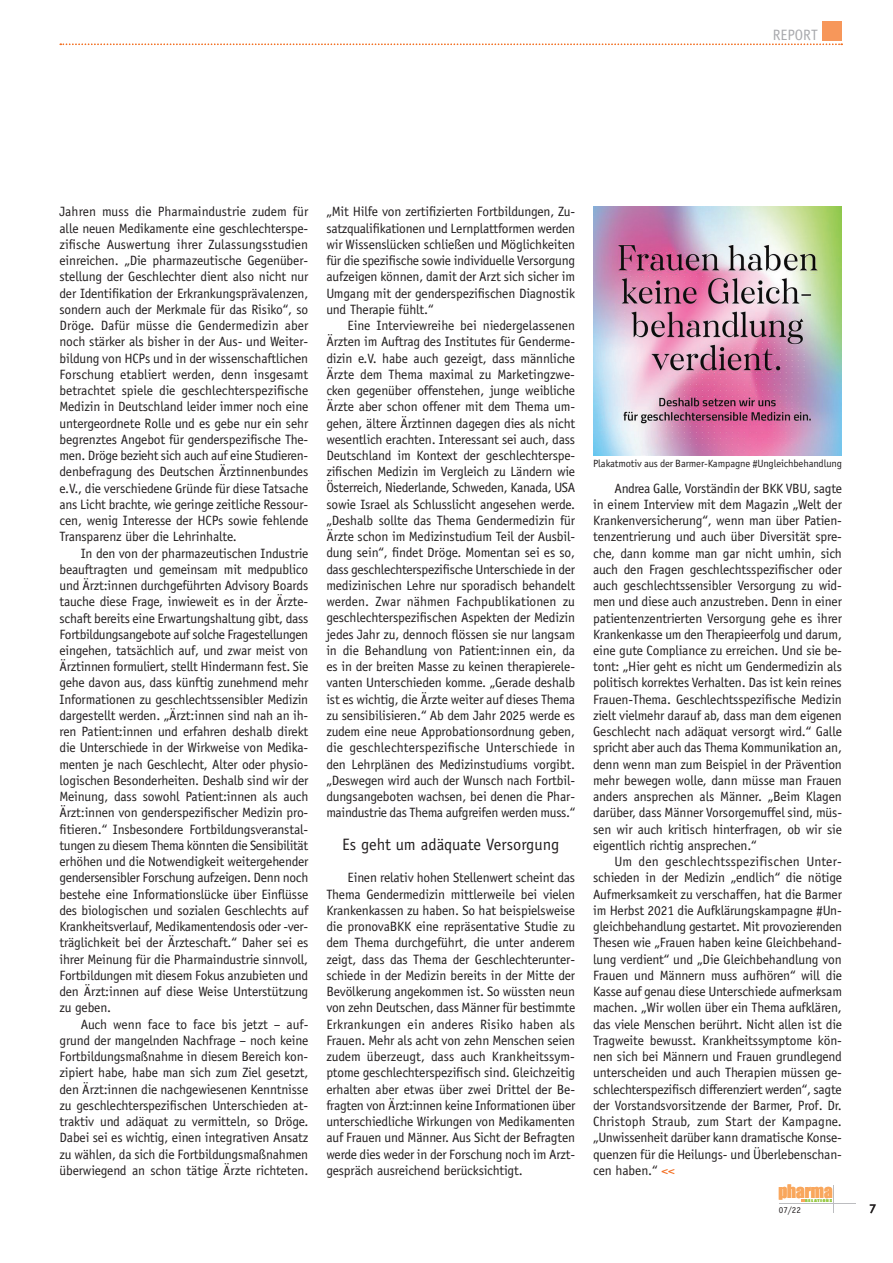
<style>
.page{position:relative;width:893px;height:1263px;background:#fff}
.page>*{position:absolute;margin:0;border:0;box-sizing:border-box;transform-origin:0 0}
.t1{font:17.1px "Impact";color:#f9a75d}
.t2{font:16.5px "Officina Sans";color:#231f20}
.t3{font:15px "Officina Sans";color:#a8a9ad}
.t4{font:13.5px/16.2px "Officina Sans";letter-spacing:-.01em;color:#231f20;text-align:justify}
.t5{font:500 12px "Futura BT";color:#231f20}
.t6{font:10.5px "Officina Sans";letter-spacing:-.01em;color:#231f20}
.t7{font:9px "Officina Sans";color:#231f20}
.t8{font:3.6px "Impact";letter-spacing:.195em;color:#98ca45;scale:1.33 1}
.s1{color:#f36e21}
</style>
<div class="page">
<svg style="left:833px;top:1185px;width:1px;height:28px"></svg>
<hr style="left:779px;top:1203px;width:76px;height:1px;background:#bcbdc0">
<div style="left:823px;top:21px;width:19px;height:19px;background:#f7975a"></div>
<svg style="left:60px;top:44px;width:782px;height:1px"></svg>
<img style="left:593px;top:206px;width:249px;height:249px">
<p class="t3" style="left:773px;top:27px;width:47px">REPORT</p>
<p class="t4" style="left:60px;top:204px;width:250px">Jahren muss die Pharmaindustrie zudem für alle neuen Medikamente eine geschlechterspe&shy;zifische Auswertung ihrer Zulassungsstudien einreichen. „Die pharmazeutische Gegenüber&shy;stellung der Geschlechter dient also nicht nur der Identifikation der Erkrankungsprävalenzen, sondern auch der Merkmale für das Risiko“, so Dröge. Dafür müsse die Gendermedizin aber noch stärker als bisher in der Aus- und Weiter&shy;bildung von HCPs und in der wissenschaftlichen Forschung etabliert werden, denn insgesamt betrachtet spiele die geschlechterspezifische Medizin in Deutschland leider immer noch eine untergeordnete Rolle und es gebe nur ein sehr begrenztes Angebot für genderspezifische The&shy;men. Dröge bezieht sich auch auf eine Studieren&shy;denbefragung des Deutschen Ärztinnenbundes e.V., die verschiedene Gründe für diese Tatsache ans Licht brachte, wie geringe zeitliche Ressour&shy;cen, wenig Interesse der HCPs sowie fehlende Transparenz über die Lehrinhalte.</p>
<p class="t4" style="left:60px;top:545px;width:250px;text-indent:21px">In den von der pharmazeutischen Industrie beauftragten und gemeinsam mit medpublico und Ärzt:innen durchgeführten Advisory Boards tauche diese Frage, inwieweit es in der Ärzte&shy;schaft bereits eine Erwartungshaltung gibt, dass Fortbildungsangebote auf solche Fragestellungen eingehen, tatsächlich auf, und zwar meist von Ärztinnen formuliert, stellt Hindermann fest. Sie gehe davon aus, dass künftig zunehmend mehr Informationen zu geschlechtssensibler Medizin dargestellt werden. „Ärzt:innen sind nah an ih&shy;ren Patient:innen und erfahren deshalb direkt die Unterschiede in der Wirkweise von Medika&shy;menten je nach Geschlecht, Alter oder physio&shy;logischen Besonderheiten. Deshalb sind wir der Meinung, dass sowohl Patient:innen als auch Ärzt:innen von genderspezifischer Medizin pro&shy;fitieren.“ Insbesondere Fortbildungsveranstal&shy;tungen zu diesem Thema könnten die Sensibilität erhöhen und die Notwendigkeit weitergehender gendersensibler Forschung aufzeigen. Denn noch bestehe eine Informationslücke über Einflüsse des biologischen und sozialen Geschlechts auf Krankheitsverlauf, Medikamentendosis oder -ver&shy;träglichkeit bei der Ärzteschaft.“ Daher sei es ihrer Meinung für die Pharmaindustrie sinnvoll, Fortbildungen mit diesem Fokus anzubieten und den Ärzt:innen auf diese Weise Unterstützung zu geben.</p>
<p class="t4" style="left:60px;top:1016px;width:250px;text-indent:21px">Auch wenn face to face bis jetzt – auf&shy;grund der mangelnden Nachfrage – noch keine Fortbildungsmaßnahme in diesem Bereich kon&shy;zipiert habe, habe man sich zum Ziel gesetzt, den Ärzt:innen die nachgewiesenen Kenntnisse zu geschlechterspezifischen Unterschieden at&shy;traktiv und adäquat zu vermitteln, so Dröge.<br>Dabei sei es wichtig, einen integrativen Ansatz zu wählen, da sich die Fortbildungsmaßnahmen überwiegend an schon tätige Ärzte richteten.</p>
<p class="t4" style="left:326px;top:204px;width:250px">„Mit Hilfe von zertifizierten Fortbildungen, Zu&shy;satzqualifikationen und Lernplattformen werden wir Wissenslücken schließen und Möglichkeiten für die spezifische sowie individuelle Versorgung aufzeigen können, damit der Arzt sich sicher im Umgang mit der genderspezifischen Diagnostik und Therapie fühlt.“</p>
<p class="t4" style="left:326px;top:317px;width:250px;text-indent:21px">Eine Interviewreihe bei niedergelassenen Ärzten im Auftrag des Institutes für Genderme&shy;dizin e.V. habe auch gezeigt, dass männliche Ärzte dem Thema maximal zu Marketingzwe&shy;cken gegenüber offenstehen, junge weibliche Ärzte aber schon offener mit dem Thema um&shy;gehen, ältere Ärztinnen dagegen dies als nicht wesentlich erachten. Interessant sei auch, dass Deutschland im Kontext der geschlechterspe&shy;zifischen Medizin im Vergleich zu Ländern wie Österreich, Niederlande, Schweden, Kanada, USA sowie Israel als Schlusslicht angesehen werde. „Deshalb sollte das Thema Gendermedizin für Ärzte schon im Medizinstudium Teil der Ausbil&shy;dung sein“, findet Dröge. Momentan sei es so, dass geschlechterspezifische Unterschiede in der medizinischen Lehre nur sporadisch behandelt werden. Zwar nähmen Fachpublikationen zu geschlechterspezifischen Aspekten der Medizin jedes Jahr zu, dennoch flössen sie nur langsam in die Behandlung von Patient:innen ein, da es in der breiten Masse zu keinen therapierele&shy;vanten Unterschieden komme. „Gerade deshalb ist es wichtig, die Ärzte weiter auf dieses Thema zu sensibilisieren.“ Ab dem Jahr 2025 werde es zudem eine neue Approbationsordnung geben, die geschlechterspezifische Unterschiede in den Lehrplänen des Medizinstudiums vorgibt. „Deswegen wird auch der Wunsch nach Fortbil&shy;dungsangeboten wachsen, bei denen die Phar&shy;maindustrie das Thema aufgreifen werden muss.“</p>
<p class="t2" style="left:342px;top:835px;width:219px">Es geht um adäquate Versorgung</p>
<p class="t4" style="left:326px;top:870px;width:250px;text-indent:21px">Einen relativ hohen Stellenwert scheint das Thema Gendermedizin mittlerweile bei vielen Krankenkassen zu haben. So hat beispielsweise die pronovaBKK eine repräsentative Studie zu dem Thema durchgeführt, die unter anderem zeigt, dass das Thema der Geschlechterunter&shy;schiede in der Medizin bereits in der Mitte der Bevölkerung angekommen ist. So wüssten neun von zehn Deutschen, dass Männer für bestimmte Erkrankungen ein anderes Risiko haben als Frauen. Mehr als acht von zehn Menschen seien zudem überzeugt, dass auch Krankheitssym&shy;ptome geschlechterspezifisch sind. Gleichzeitig erhalten aber etwas über zwei Drittel der Be&shy;fragten von Ärzt:innen keine Informationen über unterschiedliche Wirkungen von Medikamenten auf Frauen und Männer. Aus Sicht der Befragten werde dies weder in der Forschung noch im Arzt&shy;gespräch ausreichend berücksichtigt.</p>
<p class="t6" style="left:593px;top:457px;width:250px">Plakatmotiv aus der Barmer-Kampagne #Ungleichbehandlung</p>
<p class="t4" style="left:593px;top:480px;width:250px;text-indent:21px">Andrea Galle, Vorständin der BKK VBU, sagte in einem Interview mit dem Magazin „Welt der Krankenversicherung“, wenn man über Patien&shy;tenzentrierung und auch über Diversität spre&shy;che, dann komme man gar nicht umhin, sich auch den Fragen geschlechtsspezifischer oder auch geschlechtssensibler Versorgung zu wid&shy;men und diese auch anzustreben. Denn in einer patientenzentrierten Versorgung gehe es ihrer Krankenkasse um den Therapieerfolg und darum, eine gute Compliance zu erreichen. Und sie be&shy;tont: „Hier geht es nicht um Gendermedizin als politisch korrektes Verhalten. Das ist kein reines Frauen-Thema. Geschlechtsspezifische Medizin zielt vielmehr darauf ab, dass man dem eigenen Geschlecht nach adäquat versorgt wird.“ Galle spricht aber auch das Thema Kommunikation an, denn wenn man zum Beispiel in der Prävention mehr bewegen wolle, dann müsse man Frauen anders ansprechen als Männer. „Beim Klagen darüber, dass Männer Vorsorgemuffel sind, müs&shy;sen wir auch kritisch hinterfragen, ob wir sie eigentlich richtig ansprechen.“</p>
<p class="t4" style="left:593px;top:853px;width:250px;text-indent:21px">Um den geschlechtsspezifischen Unter&shy;schieden in der Medizin „endlich“ die nötige Aufmerksamkeit zu verschaffen, hat die Barmer im Herbst 2021 die Aufklärungskampagne #Un&shy;gleichbehandlung gestartet. Mit provozierenden Thesen wie „Frauen haben keine Gleichbehand&shy;lung verdient“ und „Die Gleichbehandlung von Frauen und Männern muss aufhören“ will die Kasse auf genau diese Unterschiede aufmerksam machen. „Wir wollen über ein Thema aufklären, das viele Menschen berührt. Nicht allen ist die Tragweite bewusst. Krankheitssymptome kön&shy;nen sich bei Männern und Frauen grundlegend unterscheiden und auch Therapien müssen ge&shy;schlechterspezifisch differenziert werden“, sagte der Vorstandsvorsitzende der Barmer, Prof. Dr.<br>Christoph Straub, zum Start der Kampagne. „Unwissenheit darüber kann dramatische Konse&shy;quenzen für die Heilungs- und Überlebenschan&shy;cen haben.“ <span class="s1">&lt;&lt;</span></p>
<p class="t1" style="left:778px;top:1178px;width:56px">pharma</p>
<p class="t8" style="left:805px;top:1197px;width:22px">RELATIONS</p>
<p class="t7" style="left:779px;top:1204px;width:23px">07/22</p>
<p class="t5" style="left:869px;top:1201px;width:9px">7</p>
</div>
